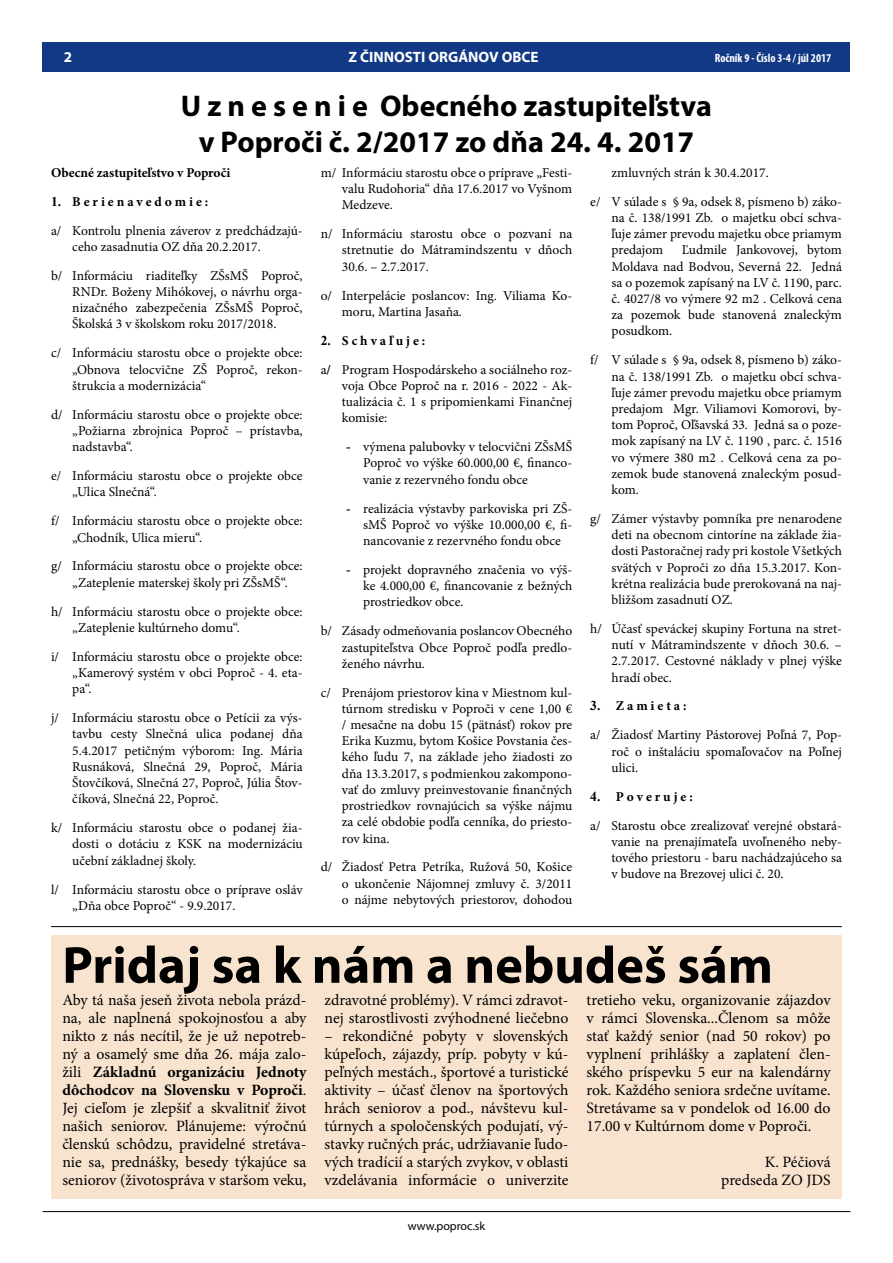
<style>
.page{position:relative;width:893px;height:1263px;background:#fff}
.page>*{position:absolute;margin:0;border:0;box-sizing:border-box;transform-origin:0 0}
.t1{font:700 52.5px "Myriad Pro";color:#000}
.t2{font:700 30px/36px "Myriad Pro";color:#000;text-align:center}
.t3{font:15.75px/18px "Minion Pro";color:#000;text-align:justify}
.t4{font:700 15px "Myriad Pro";color:#fff}
.t5{font:13.5px/16.2px "Minion Pro";color:#000;text-align:justify}
.t6{font:700 13.5px "Minion Pro";letter-spacing:-.005em;color:#000}
.t7{font:700 condensed 12px "Myriad Pro";color:#fff}
.t8{font:12px "Myriad Pro";color:#000}
.s1{font-family:"Times New Roman";font-weight:700}
.s2{font-weight:700}
.s3{font-family:"Times New Roman"}
</style>
<div class="page">
<div style="left:51px;top:935px;width:791px;height:264px;background:#f8e4ce"></div>
<hr style="left:43px;top:1211px;width:807px;height:1px;background:#000">
<div style="left:43px;top:43px;width:807px;height:29px;background:#123985"></div>
<hr style="left:51px;top:926px;width:791px;height:1px;background:#000">
<p class="t4" style="left:64px;top:47px;width:10px">2</p>
<p class="t4" style="left:349px;top:47px;width:191px">Z ČINNOSTI ORGÁNOV OBCE</p>
<p class="t7" style="left:715px;top:51px;width:118px">Ročník 9 - Číslo 3-4 / júl 2017</p>
<h2 class="t2" style="left:181px;top:87px;width:532px">U z n e s e n i e Obecného zastupiteľstva v Poproči č. 2/2017 zo dňa 24. 4. 2017</h2>
<p class="t6" style="left:51px;top:163px;width:181px">Obecné zastupiteľstvo v Poproči</p>
<p class="t5" style="left:51px;top:187px;width:253px;line-height:29px"><span class="s1">1.</span> <span class="s2">B e r i e n a v e d o m i e :<br></span>a/ Kontrolu plnenia záverov z predchádzajú-</p>
<p class="t5" style="left:51px;top:232px;width:253px;line-height:29px;text-indent:21px">ceho zasadnutia OZ dňa 20.2.2017.<br>b/ Informáciu riaditeľky ZŠsMŠ Poproč,</p>
<p class="t5" style="left:72px;top:284px;width:232px">RNDr. Boženy Mihókovej, o návrhu orga&shy;nizačného zabezpečenia ZŠsMŠ Poproč, Školská 3 v školskom roku 2017/2018.</p>
<p class="t5" style="left:72px;top:345px;width:232px;text-indent:-21px">c/ Informáciu starostu obce o projekte obce: „Obnova telocvične ZŠ Poproč, rekon&shy;štrukcia a modernizácia“</p>
<p class="t5" style="left:72px;top:406px;width:232px;text-indent:-21px">d/ Informáciu starostu obce o projekte obce: „Požiarna zbrojnica Poproč – prístavba, nadstavba“.</p>
<p class="t5" style="left:72px;top:468px;width:232px;text-indent:-21px">e/ Informáciu starostu obce o projekte obce „Ulica Slnečná“.</p>
<p class="t5" style="left:72px;top:513px;width:232px;text-indent:-21px">f/ Informáciu starostu obce o projekte obce: „Chodník, Ulica mieru“.</p>
<p class="t5" style="left:51px;top:558px;width:253px;text-align:center">g/ Informáciu starostu obce o projekte obce: „Zateplenie materskej školy pri ZŠsMŠ“.</p>
<p class="t5" style="left:72px;top:603px;width:232px;text-indent:-21px">h/ Informáciu starostu obce o projekte obce: „Zateplenie kultúrneho domu“.</p>
<p class="t5" style="left:72px;top:648px;width:232px;text-indent:-21px">i/ Informáciu starostu obce o projekte obce: „Kamerový systém v obci Poproč - 4. eta&shy;pa“.</p>
<p class="t5" style="left:72px;top:710px;width:232px;text-indent:-21px">j/ Informáciu starostu obce o Petícii za výs&shy;tavbu cesty Slnečná ulica podanej dňa 5.4.2017 petičným výborom: Ing. Mária Rusnáková, Slnečná 29, Poproč, Mária Štovčíková, Slnečná 27, Poproč, Júlia Štov&shy;číková, Slnečná 22, Poproč.</p>
<p class="t5" style="left:72px;top:820px;width:232px;text-indent:-21px">k/ Informáciu starostu obce o podanej žia&shy;dosti o dotáciu z KSK na modernizáciu učební základnej školy.</p>
<p class="t5" style="left:72px;top:881px;width:232px;text-indent:-21px">l/ Informáciu starostu obce o príprave osláv „Dňa obce Poproč“ - 9.9.2017.</p>
<p class="t5" style="left:342px;top:164px;width:232px;text-indent:-21px">m/ Informáciu starostu obce o príprave „Festi&shy;valu Rudohoria“ dňa 17.6.2017 vo Vyšnom Medzeve.</p>
<p class="t5" style="left:342px;top:226px;width:232px;text-indent:-21px">n/ Informáciu starostu obce o pozvaní na stretnutie do Mátramindszentu v dňoch 30.6. – 2.7.2017.</p>
<p class="t5" style="left:342px;top:287px;width:232px;text-indent:-21px">o/ Interpelácie poslancov: Ing. Viliama Ko&shy;moru, Martina Jasaňa.</p>
<p class="t5" style="left:321px;top:326px;width:253px;line-height:29px"><span class="s1">2.</span> <span class="s2">S c h v a ľ u j e :<br></span>a<span class="s2">/</span> Program Hospodárskeho a sociálneho roz-</p>
<p class="t5" style="left:342px;top:377px;width:232px">voja Obce Poproč na r. 2016 - 2022 - Ak&shy;tualizácia č. 1 s pripomienkami Finančnej komisie:</p>
<p class="t5" style="left:363px;top:439px;width:211px;text-indent:-17px"><span class="s3">-</span> výmena palubovky v telocvični ZŠsMŠ Poproč vo výške 60.000,00 €, financo&shy;vanie z rezervného fondu obce</p>
<p class="t5" style="left:363px;top:500px;width:211px;text-indent:-17px"><span class="s3">-</span> realizácia výstavby parkoviska pri ZŠ&shy;sMŠ Poproč vo výške 10.000,00 €, fi&shy;nancovanie z rezervného fondu obce</p>
<p class="t5" style="left:363px;top:562px;width:211px;text-indent:-17px"><span class="s3">-</span> projekt dopravného značenia vo výš&shy;ke 4.000,00 €, financovanie z bežných prostriedkov obce.</p>
<p class="t5" style="left:342px;top:623px;width:232px;text-indent:-21px">b/ Zásady odmeňovania poslancov Obecného zastupiteľstva Obce Poproč podľa predlo&shy;ženého návrhu.</p>
<p class="t5" style="left:342px;top:684px;width:232px;text-indent:-21px">c/ Prenájom priestorov kina v Miestnom kul&shy;túrnom stredisku v Poproči v cene 1,00 € / mesačne na dobu 15 (pätnásť) rokov pre Erika Kuzmu, bytom Košice Povstania čes&shy;kého ľudu 7, na základe jeho žiadosti zo dňa 13.3.2017, s podmienkou zakompono&shy;vať do zmluvy preinvestovanie finančných prostriedkov rovnajúcich sa výške nájmu za celé obdobie podľa cenníka, do priesto&shy;rov kina.</p>
<p class="t5" style="left:342px;top:859px;width:232px;text-indent:-21px">d/ Žiadosť Petra Petríka, Ružová 50, Košice o ukončenie Nájomnej zmluvy č. 3/2011 o nájme nebytových priestorov, dohodou</p>
<p class="t5" style="left:590px;top:158px;width:253px;line-height:29px;text-indent:21px">zmluvných strán k 30.4.2017.<br>e/ V súlade s § 9a, odsek 8, písmeno b) záko-</p>
<p class="t5" style="left:612px;top:210px;width:232px">na č. 138/1991 Zb. o majetku obcí schva&shy;ľuje zámer prevodu majetku obce priamym predajom</p>
<p class="t5" style="left:612px;top:242px;width:232px;text-indent:70px">Ľudmile Jankovovej, bytom Moldava nad Bodvou, Severná 22. Jedná sa o pozemok zapísaný na LV č. 1190, parc. č. 4027/8 vo výmere 92 m2 . Celková cena za pozemok bude stanovená znaleckým posudkom.</p>
<p class="t5" style="left:612px;top:352px;width:232px;text-indent:-21px">f/ V súlade s § 9a, odsek 8, písmeno b) záko&shy;na č. 138/1991 Zb. o majetku obcí schva&shy;ľuje zámer prevodu majetku obce priamym predajom Mgr. Viliamovi Komorovi, by&shy;tom Poproč, Oľšavská 33. Jedná sa o poze&shy;mok zapísaný na LV č. 1190 , parc. č. 1516 vo výmere 380 m2 . Celková cena za po&shy;zemok bude stanovená znaleckým posud&shy;kom.</p>
<p class="t5" style="left:612px;top:511px;width:232px;text-indent:-21px">g/ Zámer výstavby pomníka pre nenarodene deti na obecnom cintoríne na základe žia&shy;dosti Pastoračnej rady pri kostole Všetkých svätých v Poproči zo dňa 15.3.2017. Kon&shy;krétna realizácia bude prerokovaná na naj&shy;bližšom zasadnutí OZ.</p>
<p class="t5" style="left:612px;top:620px;width:232px;text-indent:-21px">h/ Účasť speváckej skupiny Fortuna na stret&shy;nutí v Mátramindszente v dňoch 30.6. – 2.7.2017. Cestovné náklady v plnej výške hradí obec.</p>
<p class="t5" style="left:590px;top:692px;width:253px;line-height:29px"><span class="s1">3.</span> <span class="s2">Z a m i e t a :<br></span>a/ Žiadosť Martiny Pástorovej Poľná 7, Pop-</p>
<p class="t5" style="left:612px;top:743px;width:232px">roč o inštaláciu spomaľovačov na Poľnej ulici.</p>
<p class="t5" style="left:590px;top:782px;width:253px;line-height:29px"><span class="s1">4.</span> <span class="s2">P o v e r u j e :<br></span>a/ Starostu obce zrealizovať verejné obstará-</p>
<p class="t5" style="left:612px;top:834px;width:232px">vanie na prenajímateľa uvoľneného neby&shy;tového priestoru - baru nachádzajúceho sa v budove na Brezovej ulici č. 20.</p>
<h1 class="t1" style="left:62px;top:931px;width:712px">Pridaj sa k nám a nebudeš sám</h1>
<p class="t3" style="left:62px;top:991px;width:246px">Aby tá naša jeseň života nebola prázd&shy;na, ale naplnená spokojnosťou a aby nikto z nás necítil, že je už nepotreb&shy;ný a osamelý sme dňa 26. mája zalo&shy;žili <span class="s2">Základnú organizáciu Jednoty dôchodcov na Slovensku v Poproči</span>.<br>Jej cieľom je zlepšiť a skvalitniť život našich seniorov. Plánujeme: výročnú členskú schôdzu, pravidelné stretáva&shy;nie sa, prednášky, besedy týkajúce sa seniorov (životospráva v staršom veku,</p>
<p class="t3" style="left:324px;top:991px;width:246px">zdravotné problémy). V rámci zdravot&shy;nej starostlivosti zvýhodnené liečebno</p>
<p class="t3" style="left:586px;top:991px;width:246px">tretieho veku, organizovanie zájazdov v rámci Slovenska...Členom sa môže stať každý senior (nad 50 rokov) po vyplnení prihlášky a zaplatení člen&shy;ského príspevku 5 eur na kalendárny rok. Každého seniora srdečne uvítame.<br>Stretávame sa v pondelok od 16.00 do 17.00 v Kultúrnom dome v Poproči.</p>
<p class="t3" style="left:721px;top:1153px;width:111px;text-align:right">K. Péčiová predseda ZO JDS</p>
<p class="t3" style="left:324px;top:1027px;width:246px">– rekondičné pobyty v slovenských kúpeľoch, zájazdy, príp. pobyty v kú&shy;peľných mestách., športové a turistické aktivity – účasť členov na športových hrách seniorov a pod., návštevu kul&shy;túrnych a spoločenských podujatí, vý&shy;stavky ručných prác, udržiavanie ľudo&shy;vých tradícií a starých zvykov, v oblasti vzdelávania informácie o univerzite</p>
<p class="t8" style="left:408px;top:1218px;width:79px">www.poproc.sk</p>
</div>
